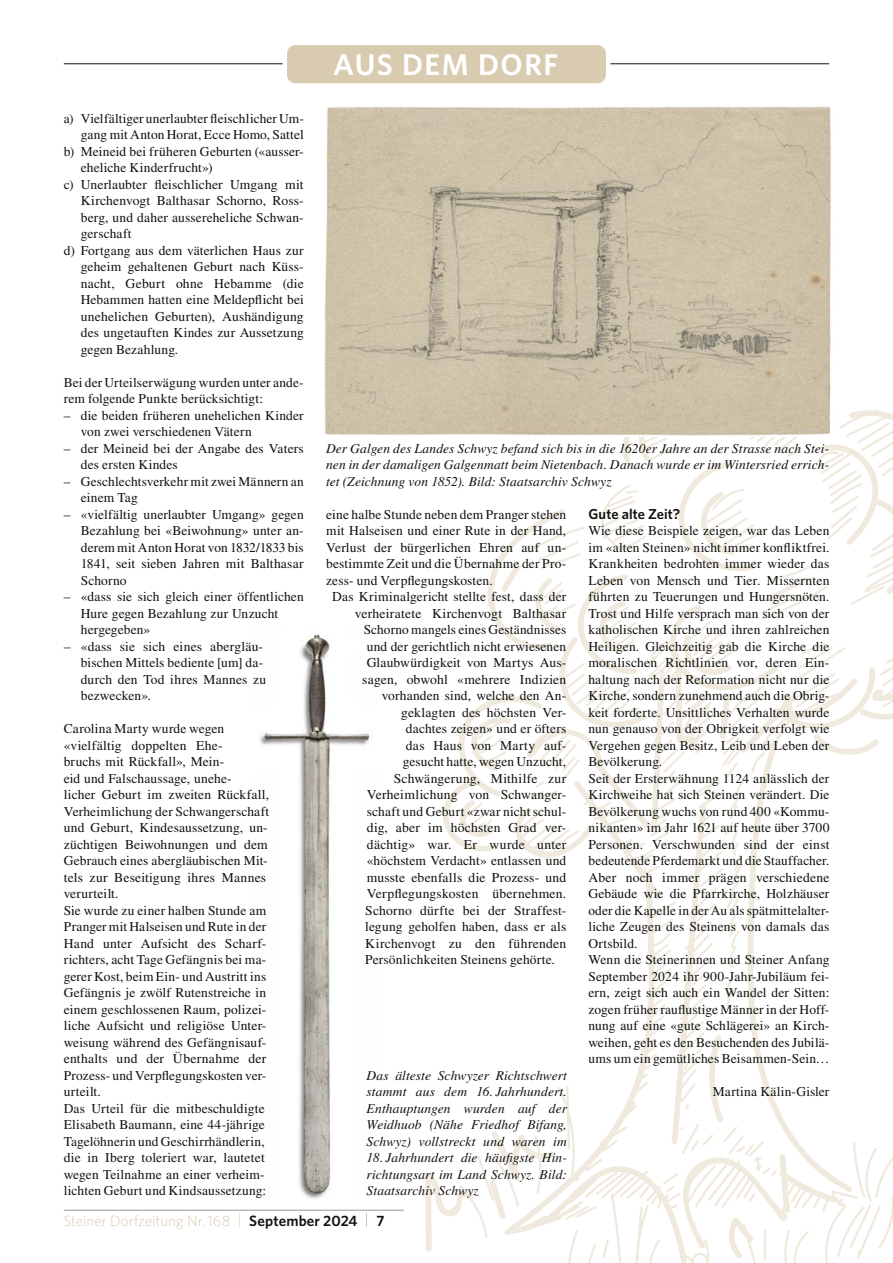
<style>
.page{position:relative;width:893px;height:1263px;background:#fff}
.page>*{position:absolute;margin:0;border:0;box-sizing:border-box;transform-origin:0 0}
.t1{font:600 30px "Whitney";letter-spacing:.05em;color:#fff}
.t2{font:300 15px "Whitney";color:#d9cbb0}
.Untertitel{font:600 14.4px "Whitney";letter-spacing:.005em;color:#11110f}
.Grundtext{font:13.5px/16.5px "Times LT Std";letter-spacing:.01em;color:#11110f;text-align:justify}
.Grundtext_Einzug{font:13.5px/16.5px "Times LT Std";letter-spacing:.01em;color:#11110f}
.Bildlegenden{font:italic 13.5px/16.5px "Times LT Std";letter-spacing:.01em;color:#11110f;text-align:justify}
.Autor{font:13.5px "Times LT Std";letter-spacing:.015em;color:#11110f}
.s1{font-weight:600;color:#11110f}
.s2{color:#979998}
</style>
<div class="page">
<hr style="left:64px;top:1210px;width:340px;height:1px;background:#979998">
<hr style="left:64px;top:63px;width:765px;height:1px;background:#11110f">
<div style="left:285px;top:43px;width:323px;height:43px;background:#d9cbb0;border-radius:11px"></div>
<div style="left:283px;top:41px;width:327px;height:47px;border:4px solid #fff;border-radius:11px"></div>
<svg style="left:425px;top:410px;width:468px;height:853px"></svg>
<img style="left:324px;top:106px;width:509px;height:330px">
<img style="left:259px;top:634px;width:111px;height:566px">
<p class="Grundtext_Einzug" style="left:64px;top:110px;width:242px;text-align:right">a) Vielfältiger unerlaubter fleischlicher Um&shy;gang mit Anton Horat, Ecce Homo, Sattel</p>
<p class="Grundtext_Einzug" style="left:81px;top:143px;width:224px;text-indent:-17px">b) Meineid bei früheren Geburten («ausser&shy;eheliche Kinderfrucht»)</p>
<p class="Grundtext_Einzug" style="left:81px;top:176px;width:224px;text-align:justify;text-indent:-17px">c) Unerlaubter fleischlicher Umgang mit Kirchenvogt Balthasar Schorno, Ross&shy;berg, und daher aussereheliche Schwan&shy;gerschaft</p>
<p class="Grundtext_Einzug" style="left:81px;top:242px;width:225px;text-align:justify;text-indent:-17px">d) Fortgang aus dem väterlichen Haus zur geheim gehaltenen Geburt nach Küss&shy;nacht, Geburt ohne Hebamme (die Hebammen hatten eine Meldepflicht bei unehelichen Geburten), Aushändigung des ungetauften Kindes zur Aussetzung gegen Bezahlung.</p>
<p class="Grundtext" style="left:64px;top:374px;width:242px">Bei der Urteilserwägung wurden unter ande&shy;rem folgende Punkte berücksichtigt:</p>
<p class="Grundtext_Einzug" style="left:81px;top:407px;width:225px;text-indent:-17px">– die beiden früheren unehelichen Kinder von zwei verschiedenen Vätern</p>
<p class="Grundtext_Einzug" style="left:81px;top:440px;width:224px;text-indent:-17px">– der Meineid bei der Angabe des Vaters des ersten Kindes</p>
<p class="Grundtext_Einzug" style="left:81px;top:473px;width:225px;text-indent:-17px">– Geschlechtsverkehr mit zwei Männern an einem Tag</p>
<p class="Grundtext_Einzug" style="left:81px;top:506px;width:225px;text-align:justify;text-indent:-17px">– «vielfältig unerlaubter Umgang» gegen Bezahlung bei «Beiwohnung» unter an&shy;derem mit Anton Horat von 1832/1833 bis 1841, seit sieben Jahren mit Balthasar Schorno</p>
<p class="Grundtext_Einzug" style="left:81px;top:588px;width:225px;text-indent:-17px">– «dass sie sich gleich einer öffentlichen<br>Hure gegen Bezahlung zur Unzucht hergegeben»</p>
<p class="Grundtext_Einzug" style="left:81px;top:638px;width:187px;text-indent:-17px">– «dass sie sich eines abergläu&shy;bischen Mittels bediente [um] da&shy;durch den Tod ihres Mannes zu bezwecken».</p>
<p class="Grundtext" style="left:64px;top:720px;width:207px;text-align:left">Carolina Marty wurde wegen «vielfältig doppelten Ehe-<br>bruchs mit Rückfall», Mein-<br>eid und Falschaussage, unehe-<br>licher Geburt im zweiten Rückfall,<br>Verheimlichung der Schwangerschaft und Geburt, Kindesaussetzung, un&shy;züchtigen Beiwohnungen und dem<br>Gebrauch eines abergläubischen Mit&shy;tels zur Beseitigung ihres Mannes verurteilt.</p>
<p class="Grundtext" style="left:64px;top:902px;width:204px">Sie wurde zu einer halben Stunde am Pranger mit Halseisen und Rute in der Hand unter Aufsicht des Scharf&shy;richters, acht Tage Gefängnis bei ma&shy;gerer Kost, beim Ein- und Austritt ins Gefängnis je zwölf Rutenstreiche in einem geschlossenen Raum, polizei&shy;liche Aufsicht und religiöse Unter&shy;weisung während des Gefängnisauf&shy;enthalts und der Übernahme der Prozess- und Verpflegungskosten ver&shy;urteilt.</p>
<p class="Grundtext" style="left:64px;top:1100px;width:204px">Das Urteil für die mitbeschuldigte Elisabeth Baumann, eine 44-jährige Tagelöhnerin und Geschirrhändlerin, die in Iberg toleriert war, lautetet wegen Teilnahme an einer verheim&shy;lichten Geburt und Kindsaussetzung:</p>
<h1 class="t1" style="left:333px;top:46px;width:187px">Aus dem Dorf</h1>
<p class="Bildlegenden" style="left:326px;top:440px;width:505px">Der Galgen des Landes Schwyz befand sich bis in die 1620er Jahre an der Strasse nach Stei&shy;nen in der damaligen Galgenmatt beim Nietenbach. Danach wurde er im Wintersried errich&shy;tet (Zeichnung von 1852). Bild: Staatsarchiv Schwyz</p>
<p class="Grundtext" style="left:326px;top:506px;width:242px">eine halbe Stunde neben dem Pranger stehen mit Halseisen und einer Rute in der Hand, Verlust der bürgerlichen Ehren auf un&shy;bestimmte Zeit und die Übernahme der Pro&shy;zess- und Verpflegungskosten.</p>
<p class="Grundtext" style="left:332px;top:588px;width:236px">Das Kriminalgericht stellte fest, dass der</p>
<p class="Grundtext" style="left:355px;top:605px;width:213px">verheiratete Kirchenvogt Balthasar</p>
<p class="Grundtext" style="left:364px;top:621px;width:204px">Schorno mangels eines Geständnisses</p>
<p class="Grundtext" style="left:367px;top:638px;width:201px">und der gerichtlich nicht erwiesenen</p>
<p class="Grundtext" style="left:367px;top:654px;width:201px">Glaubwürdigkeit von Martys Aus-</p>
<p class="Grundtext" style="left:362px;top:671px;width:206px">sagen, obwohl «mehrere Indizien</p>
<p class="Grundtext" style="left:382px;top:687px;width:186px">vorhanden sind, welche den An-</p>
<p class="Grundtext" style="left:401px;top:704px;width:166px">geklagten des höchsten Ver-</p>
<p class="Grundtext" style="left:406px;top:720px;width:162px">dachtes zeigen» und er öfters</p>
<p class="Grundtext" style="left:406px;top:737px;width:162px">das Haus von Marty auf-</p>
<p class="Grundtext" style="left:403px;top:753px;width:165px">gesucht hatte, wegen Unzucht,</p>
<p class="Grundtext" style="left:394px;top:770px;width:174px">Schwängerung, Mithilfe zur</p>
<p class="Grundtext" style="left:367px;top:786px;width:201px">Verheimlichung von Schwanger-</p>
<p class="Grundtext" style="left:367px;top:803px;width:201px">schaft und Geburt «zwar nicht schul-</p>
<p class="Grundtext" style="left:367px;top:819px;width:201px">dig, aber im höchsten Grad ver-</p>
<p class="Grundtext" style="left:367px;top:836px;width:201px">dächtig» war. Er wurde unter</p>
<p class="Grundtext" style="left:367px;top:852px;width:201px">«höchstem Verdacht» entlassen und</p>
<p class="Grundtext" style="left:367px;top:869px;width:201px">musste ebenfalls die Prozess- und</p>
<p class="Grundtext" style="left:367px;top:885px;width:201px">Verpflegungskosten übernehmen.</p>
<p class="Grundtext" style="left:365px;top:902px;width:202px">Schorno dürfte bei der Straffest-</p>
<p class="Grundtext" style="left:365px;top:918px;width:203px">legung geholfen haben, dass er als</p>
<p class="Grundtext" style="left:365px;top:935px;width:203px">Kirchenvogt zu den führenden</p>
<p class="Grundtext" style="left:365px;top:951px;width:191px">Persönlichkeiten Steinens gehörte.</p>
<p class="Bildlegenden" style="left:367px;top:1067px;width:202px">Das älteste Schwyzer Richtschwert stammt aus dem 16. Jahrhundert.<br>Enthauptungen wurden auf der Weidhuob (Nähe Friedhof Bifang, Schwyz) vollstreckt und waren im</p>
<p class="Bildlegenden" style="left:367px;top:1150px;width:202px">18. Jahrhundert die häufigste Hin&shy;richtungsart im Land Schwyz. Bild:<br>Staatsarchiv Schwyz</p>
<p class="Untertitel" style="left:588px;top:505px;width:93px">Gute alte Zeit?</p>
<p class="Grundtext" style="left:588px;top:522px;width:243px">Wie diese Beispiele zeigen, war das Leben im «alten Steinen» nicht immer konfliktfrei.<br>Krankheiten bedrohten immer wieder das Leben von Mensch und Tier. Missernten führten zu Teuerungen und Hungersnöten.<br>Trost und Hilfe versprach man sich von der katholischen Kirche und ihren zahlreichen Heiligen. Gleichzeitig gab die Kirche die moralischen Richtlinien vor, deren Ein&shy;haltung nach der Reformation nicht nur die Kirche, sondern zunehmend auch die Obrig&shy;keit forderte. Unsittliches Verhalten wurde nun genauso von der Obrigkeit verfolgt wie Vergehen gegen Besitz, Leib und Leben der Bevölkerung.</p>
<p class="Grundtext" style="left:588px;top:770px;width:243px">Seit der Ersterwähnung 1124 anlässlich der Kirchweihe hat sich Steinen verändert. Die Bevölkerung wuchs von rund 400 «Kommu&shy;nikanten» im Jahr 1621 auf heute über 3700<br>Personen. Verschwunden sind der einst bedeutende Pferdemarkt und die Stauffacher.<br>Aber noch immer prägen verschiedene Gebäude wie die Pfarrkirche, Holzhäuser oder die Kapelle in der Au als spätmittelalter&shy;liche Zeugen des Steinens von damals das Ortsbild.</p>
<p class="Grundtext" style="left:588px;top:951px;width:243px">Wenn die Steinerinnen und Steiner Anfang September 2024 ihr 900-Jahr-Jubiläum fei&shy;ern, zeigt sich auch ein Wandel der Sitten: zogen früher rauflustige Männer in der Hoff&shy;nung auf eine «gute Schlägerei» an Kirch&shy;weihen, geht es den Besuchenden des Jubilä&shy;ums um ein gemütliches Beisammen-Sein…</p>
<p class="Autor" style="left:713px;top:1084px;width:118px">Martina Kälin-Gisler</p>
<p class="t2" style="left:64px;top:1212px;width:322px">Steiner Dorfzeitung Nr. 168 | <span class="s1">September 2024</span> <span class="s2">|</span> <span class="s1">7</span></p>
</div>
